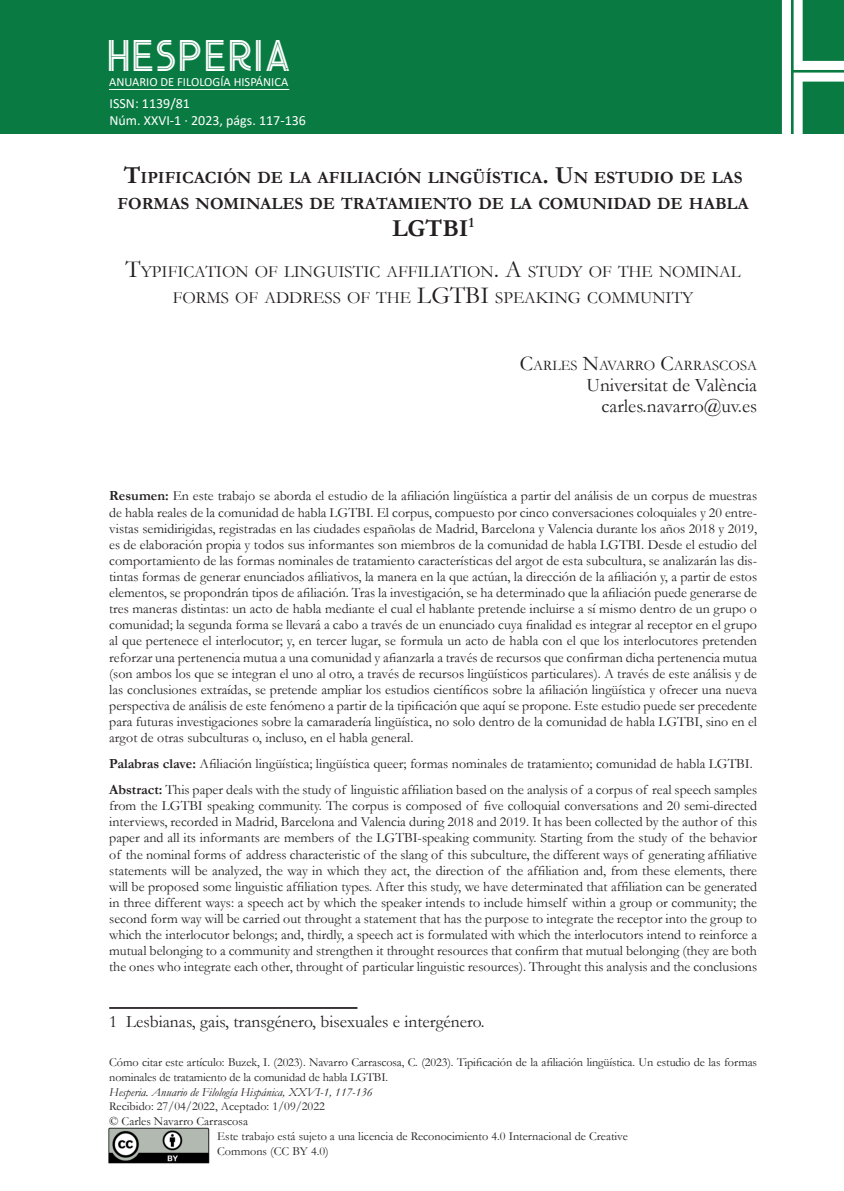
<style>
.page{position:relative;width:844px;height:1191px;background:#fff}
.page>*{position:absolute;margin:0;border:0;box-sizing:border-box;transform-origin:0 0}
.t1{font:200.9px "Urban Inline";color:#fff}
.t2{font:44.62px "Urban Inline";letter-spacing:.1em;color:#fff}
.t3{font:700 24.5px "Garamond";color:#231f20}
.No_Spacing{font:19.25px "Garamond";color:#231f20}
.NOTA_PIE{font:17.5px "Garamond";color:#231f20}
.t4{font:700 17.15px/26.2px "Garamond";color:#231f20;text-align:center}
.t5{font:17.15px/26.2px "Garamond";color:#231f20;text-align:center}
.t6{font:14.7px "Garamond";color:#231f20}
.texto{font:14px/16.1px "Garamond";color:#231f20;text-align:justify}
.t7{font:14px "Calibri";color:#fff}
.t8{font:12.42px "Calibri";color:#fff}
.t9{font:12.25px/14.7px "Garamond";letter-spacing:-.01em;color:#231f20}
.t10{font:italic 12.25px "Garamond";color:#231f20}
.s1{font-size:24.5px}
.s2{font-size:21px}
.s3{font-weight:700}
</style>
<div class="page">
<div style="left:0;top:0;width:843px;height:134px;background:#097b42"></div>
<hr style="left:109px;top:1007px;width:248px;height:1px;background:#231f20">
<img style="left:108px;top:1127px;width:102px;height:37px">
<hr style="left:109px;top:89px;width:180px;height:1px;background:#fff">
<p class="t2" style="left:109px;top:35px;width:182px">HESPERIA</p>
<p class="t8" style="left:109px;top:73px;width:180px">ANUARIO DE FILOLOGÍA HISPÁNICA</p>
<p class="t7" style="left:109px;top:93px;width:82px">ISSN: 1139/81</p>
<p class="t7" style="left:109px;top:110px;width:198px">Núm. XXVI-1 · 2023, págs. 117-136</p>
<p class="t4" style="left:117px;top:165px;width:632px"><span class="s1">T</span>IPIFICACIÓN DE LA AFILIACIÓN LINGÜÍSTICA<span class="s1">. U</span>N ESTUDIO DE LAS<br>FORMAS NOMINALES DE TRATAMIENTO DE LA COMUNIDAD DE HABLA</p>
<p class="t3" style="left:392px;top:211px;width:84px">LGTBI<sup>1</sup></p>
<p class="t5" style="left:126px;top:258px;width:616px"><span class="s1">T</span>YPIFICATION OF LINGUISTIC AFFILIATION<span class="s1">. A</span> STUDY OF THE NOMINAL<br>FORMS OF ADDRESS OF THE <span class="s1">LGTBI</span> SPEAKING COMMUNITY</p>
<p class="t6" style="left:520px;top:356px;width:238px"><span class="s2">C</span>ARLES <span class="s2">N</span>AVARRO <span class="s2">C</span>ARRASCOSA</p>
<p class="No_Spacing" style="left:586px;top:372px;width:172px">Universitat de València</p>
<p class="No_Spacing" style="left:601px;top:393px;width:157px">carles.navarro@uv.es</p>
<p class="t1" style="left:781px;top:-25px;width:92px">H</p>
<p class="texto" style="left:109px;top:487px;width:649px"><span class="s3">Resumen:</span> En este trabajo se aborda el estudio de la afiliación lingüística a partir del análisis de un corpus de muestras de habla reales de la comunidad de habla LGTBI. El corpus, compuesto por cinco conversaciones coloquiales y 20 entre&shy;vistas semidirigidas, registradas en las ciudades españolas de Madrid, Barcelona y Valencia durante los años 2018 y 2019, es de elaboración propia y todos sus informantes son miembros de la comunidad de habla LGTBI. Desde el estudio del comportamiento de las formas nominales de tratamiento características del argot de esta subcultura, se analizarán las dis&shy;tintas formas de generar enunciados afiliativos, la manera en la que actúan, la dirección de la afiliación y, a partir de estos elementos, se propondrán tipos de afiliación. Tras la investigación, se ha determinado que la afiliación puede generarse de tres maneras distintas: un acto de habla mediante el cual el hablante pretende incluirse a sí mismo dentro de un grupo o comunidad; la segunda forma se llevará a cabo a través de un enunciado cuya finalidad es integrar al receptor en el grupo al que pertenece el interlocutor; y, en tercer lugar, se formula un acto de habla con el que los interlocutores pretenden reforzar una pertenencia mutua a una comunidad y afianzarla a través de recursos que confirman dicha pertenencia mutua (son ambos los que se integran el uno al otro, a través de recursos lingüísticos particulares). A través de este análisis y de las conclusiones extraídas, se pretende ampliar los estudios científicos sobre la afiliación lingüística y ofrecer una nueva perspectiva de análisis de este fenómeno a partir de la tipificación que aquí se propone. Este estudio puede ser precedente para futuras investigaciones sobre la camaradería lingüística, no solo dentro de la comunidad de habla LGTBI, sino en el argot de otras subculturas o, incluso, en el habla general. <sup>1</sup></p>
<p class="texto" style="left:109px;top:755px;width:645px"><span class="s3">Palabras clave:</span> Afiliación lingüística; lingüística queer; formas nominales de tratamiento; comunidad de habla LGTBI.</p>
<p class="texto" style="left:109px;top:781px;width:649px"><span class="s3">Abstract:</span> This paper deals with the study of linguistic affiliation based on the analysis of a corpus of real speech samples from the LGTBI speaking community. The corpus is composed of five colloquial conversations and 20 semi-directed interviews, recorded in Madrid, Barcelona and Valencia during 2018 and 2019. It has been collected by the author of this paper and all its informants are members of the LGTBI-speaking community. Starting from the study of the behavior of the nominal forms of address characteristic of the slang of this subculture, the different ways of generating affiliative statements will be analyzed, the way in which they act, the direction of the affiliation and, from these elements, there will be proposed some linguistic affiliation types. After this study, we have determinated that affiliation can be generated in three different ways: a speech act by which the speaker intends to include himself within a group or community; the second form way will be carried out throught a statement that has the purpose to integrate the receptor into the group to which the interlocutor belongs; and, thirdly, a speech act is formulated with which the interlocutors intend to reinforce a mutual belonging to a community and strengthen it throught resources that confirm that mutual belonging (they are both the ones who integrate each other, throught of particular linguistic resources). Throught this analysis and the conclusions</p>
<p class="NOTA_PIE" style="left:109px;top:1010px;width:377px">1 Lesbianas, gais, transgénero, bisexuales e intergénero.</p>
<p class="t9" style="left:109px;top:1054px;width:649px">Cómo citar este artículo: Buzek, I. (2023). Navarro Carrascosa, C. (2023). Tipificación de la afiliación lingüística. Un estudio de las formas nominales de tratamiento de la comunidad de habla LGTBI.</p>
<p class="t10" style="left:109px;top:1083px;width:265px">Hesperia. Anuario de Filología Hispánica, XXVI-1, 117-136</p>
<p class="t9" style="left:109px;top:1098px;width:217px">Recibido: 27/04/2022, Aceptado: 1/09/2022</p>
<p class="t9" style="left:109px;top:1113px;width:140px">© Carles Navarro Carrascosa</p>
<p class="t9" style="left:217px;top:1128px;width:412px">Este trabajo está sujeto a una licencia de Reconocimiento 4.0 Internacional de Creative<br>Commons (CC BY 4.0)</p>
</div>
